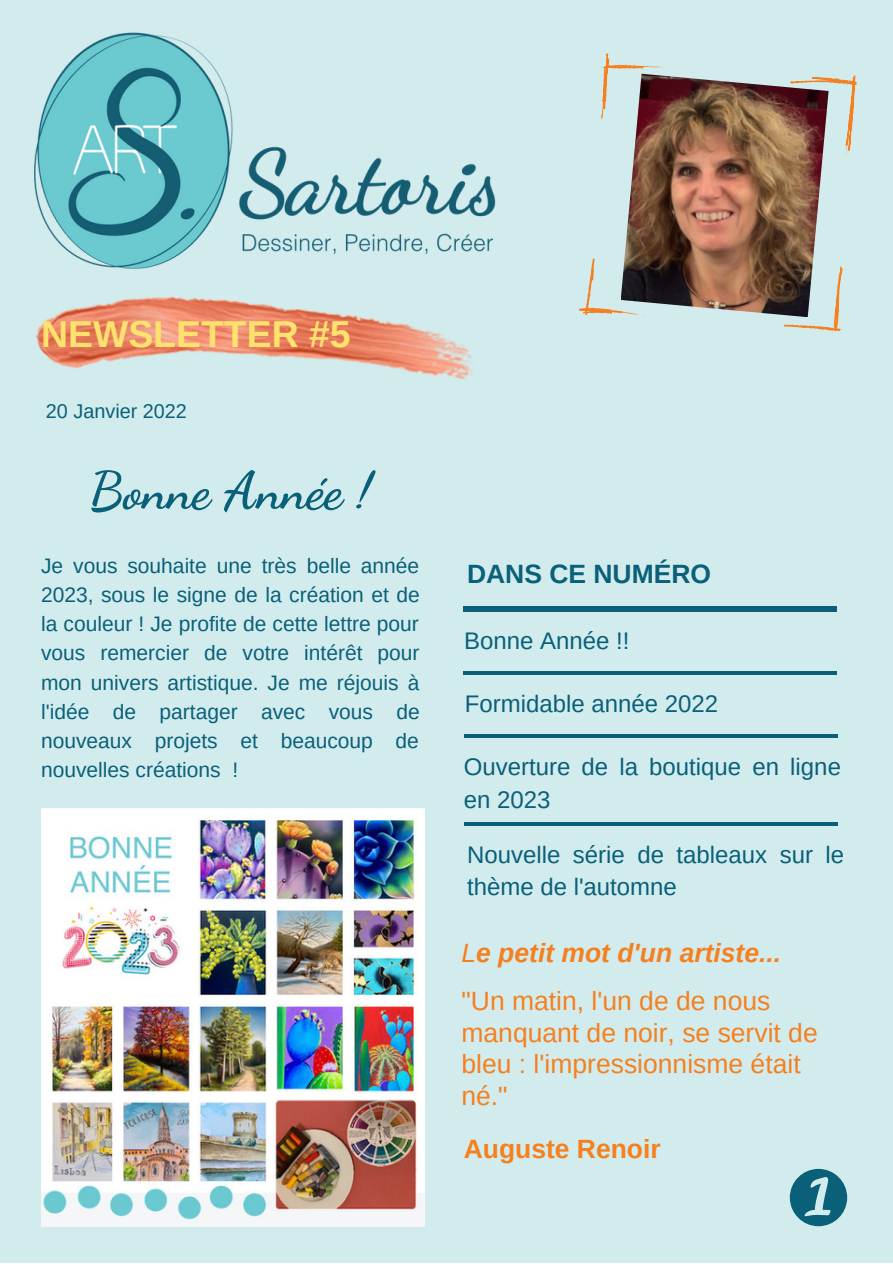
<style>
.page{position:relative;width:893px;height:1264px;background:#fff}
.page>*{position:absolute;margin:0;border:0;box-sizing:border-box;transform-origin:0 0}
.t1{font:700 52.5px "Dancing Script";color:#0a6079}
.t2{font:700 37.35px "Arimo";color:#fde26d}
.t3{font:26.4px/31.5px "Arimo";color:#f5801f}
.t4{font:italic 700 26.4px/48.3px "Arimo";color:#f5801f}
.t5{font:700 26.4px "Arimo";color:#f5801f}
.t6{font:700 26.4px "Arimo";color:#0a6079}
.t7{font:24px/32.5px "Arimo";color:#0a6079}
.t8{font:21px/29.2px "Arimo";color:#0a6079;text-align:justify}
.t9{font:19.8px "Arimo";color:#0a6079}
.s1{font-weight:400}
.s2{font-weight:400;font-style:normal}
</style>
<div class="page">
<div style="left:0;top:0;width:892px;height:1262px;background:#d2ecee"></div>
<div style="left:463px;top:606px;width:374px;height:6px;background:#0a6079"></div>
<hr style="left:464px;top:734px;width:373px;height:4px;background:#0a6079">
<img style="left:35px;top:296px;width:440px;height:83px">
<hr style="left:463px;top:671px;width:374px;height:4px;background:#0a6079">
<hr style="left:464px;top:822px;width:373px;height:3px;background:#0a6079">
<svg style="left:789px;top:1168px;width:58px;height:58px"></svg>
<img style="left:34px;top:32px;width:462px;height:237px">
<svg style="left:579px;top:53px;width:278px;height:281px"></svg>
<img style="left:41px;top:808px;width:383px;height:418px">
<img style="left:620px;top:74px;width:208px;height:243px">
<h2 class="t2" style="left:41px;top:313px;width:311px">NEWSLETTER #5</h2>
<p class="t9" style="left:46px;top:400px;width:142px">20 Janvier 2022</p>
<h1 class="t1" style="left:89px;top:459px;width:284px">Bonne Année !</h1>
<p class="t8" style="left:41px;top:550px;width:380px">Je vous souhaite une très belle année 2023, sous le signe de la création et de la couleur ! Je profite de cette lettre pour vous remercier de votre intérêt pour mon univers artistique. Je me réjouis à l'idée de partager avec vous de nouveaux projets et beaucoup de nouvelles créations !</p>
<p class="t6" style="left:467px;top:559px;width:245px">DANS CE NUMÉRO</p>
<p class="t7" style="left:464px;top:624px;width:167px">Bonne Année !!</p>
<p class="t7" style="left:465px;top:687px;width:255px">Formidable année 2022</p>
<p class="t7" style="left:463px;top:750px;width:379px">Ouverture de la boutique en ligne en 2023</p>
<p class="t7" style="left:467px;top:838px;width:379px">Nouvelle série de tableaux sur le thème de l'automne</p>
<p class="t4" style="left:461px;top:928px;width:321px"><span class="s1">L</span>e petit mot d'un artiste... <span class="s2">"Un matin, l'un de de nous</span></p>
<p class="t3" style="left:461px;top:1016px;width:358px">manquant de noir, se servit de bleu : l'impressionnisme était né."</p>
<p class="t5" style="left:463px;top:1133px;width:198px">Auguste Renoir</p>
</div>
